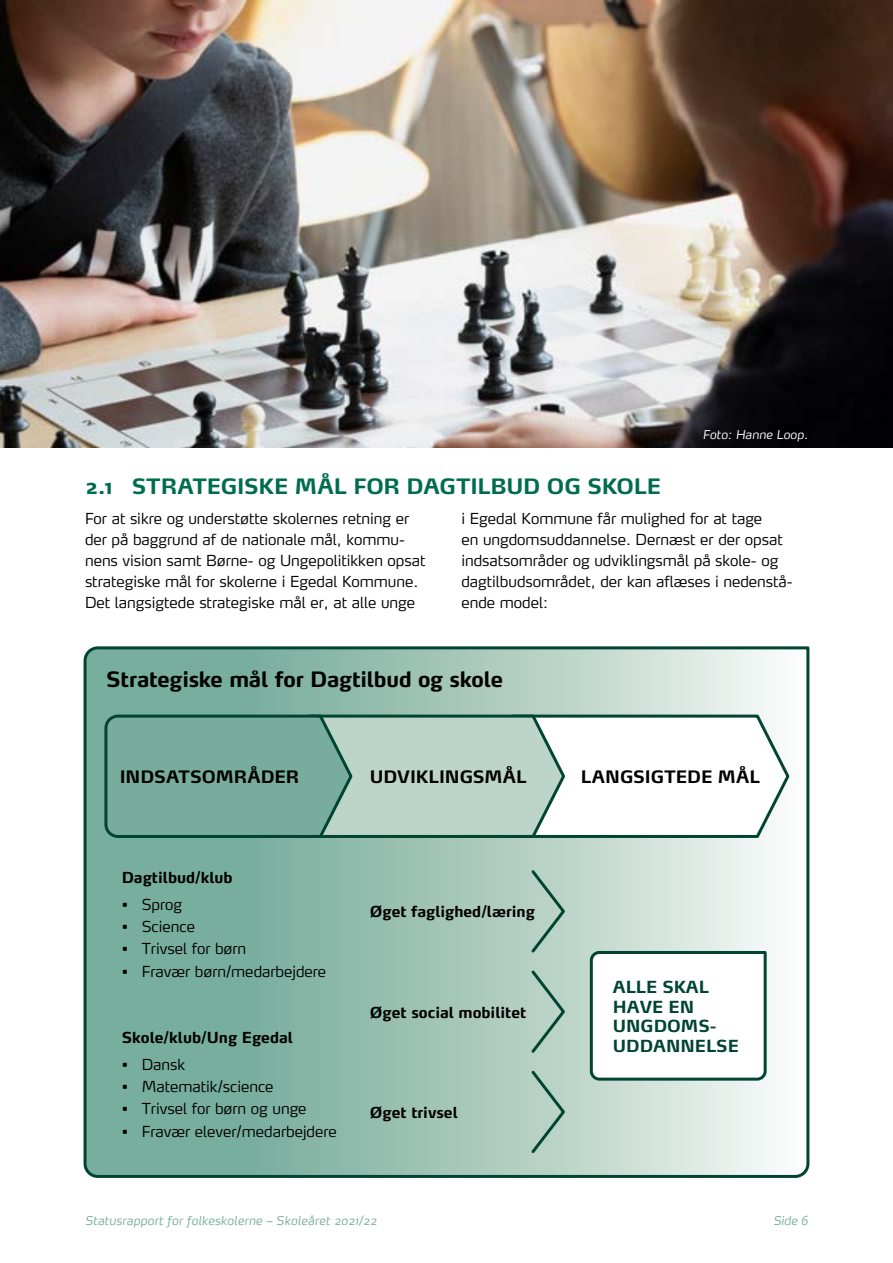
<style>
.page{position:relative;width:893px;height:1263px;background:#fff}
.page>*{position:absolute;margin:0;border:0;box-sizing:border-box;transform-origin:0 0}
.t1{font:700 21px "Max";letter-spacing:-.01em;color:#006c4f}
.t2{font:700 21px "Max";letter-spacing:-.01em;color:#000}
.t3{font:700 16.95px "Max";letter-spacing:-.005em;color:#000}
.t4{font:700 16.5px/19.5px "Max";color:#004431}
.t5{font:300 15px/21px "Max";color:#000}
.t6{font:700 15px "Max";color:#000}
.t7{font:italic 300 12px "Max";letter-spacing:.02em;color:#78ad9d}
.t8{font:italic 300 12px "Max";letter-spacing:.01em;color:#fff}
</style>
<div class="page">
<svg style="left:83px;top:646px;width:727px;height:532px;background:#9fc3b7"></svg>
<svg style="left:103px;top:713px;width:689px;height:126px"></svg>
<svg style="left:529px;top:867px;width:38px;height:88px;background:#a8c5b8"></svg>
<svg style="left:529px;top:968px;width:38px;height:87px;background:#a8c5b8"></svg>
<svg style="left:529px;top:1068px;width:38px;height:88px;background:#a8c5b8"></svg>
<svg style="left:588px;top:949px;width:180px;height:133px"></svg>
<img style="left:0;top:0;width:893px;height:448px">
<p class="t8" style="left:703px;top:427px;width:107px">Foto: Hanne Loop.</p>
<h1 class="t1" style="left:85px;top:473px;width:577px">2.1 STRATEGISKE MÅL FOR DAGTILBUD OG SKOLE</h1>
<p class="t5" style="left:85px;top:508px;width:342px">For at sikre og understøtte skolernes retning er der på baggrund af de nationale mål, kommu&shy;nens vision samt Børne- og Ungepolitikken opsat strategiske mål for skolerne i Egedal Kommune.<br>Det langsigtede strategiske mål er, at alle unge</p>
<p class="t5" style="left:461px;top:508px;width:333px">i Egedal Kommune får mulighed for at tage<br>en ungdomsuddannelse. Dernæst er der opsat indsatsområder og udviklingsmål på skole- og dagtilbudsområdet, der kan aflæses i nedenstå&shy;ende model:</p>
<h1 class="t2" style="left:106px;top:666px;width:398px">Strategiske mål for Dagtilbud og skole</h1>
<p class="t3" style="left:120px;top:766px;width:181px">INDSATSOMRÅDER</p>
<p class="t3" style="left:370px;top:766px;width:158px">UDVIKLINGSMÅL</p>
<p class="t3" style="left:581px;top:766px;width:181px">LANGSIGTEDE MÅL</p>
<p class="t6" style="left:122px;top:868px;width:112px">Dagtilbud/klub</p>
<p class="t5" style="left:122px;top:894px;width:62px">• Sprog</p>
<p class="t5" style="left:122px;top:916px;width:75px">• Science</p>
<p class="t5" style="left:122px;top:938px;width:126px">• Trivsel for børn</p>
<p class="t5" style="left:122px;top:960px;width:206px">• Fravær børn/medarbejdere</p>
<p class="t6" style="left:122px;top:1028px;width:173px">Skole/klub/Ung Egedal</p>
<p class="t5" style="left:122px;top:1054px;width:65px">• Dansk</p>
<p class="t5" style="left:122px;top:1076px;width:153px">• Matematik/science</p>
<p class="t5" style="left:122px;top:1098px;width:186px">• Trivsel for børn og unge</p>
<p class="t5" style="left:122px;top:1120px;width:217px">• Fravær elever/medarbejdere</p>
<p class="t6" style="left:370px;top:902px;width:166px">Øget faglighed/læring</p>
<p class="t6" style="left:370px;top:1003px;width:158px">Øget social mobilitet</p>
<p class="t6" style="left:370px;top:1103px;width:89px">Øget trivsel</p>
<p class="t4" style="left:613px;top:977px;width:128px">ALLE SKAL<br>HAVE EN<br>UNGDOMS-<br>UDDANNELSE</p>
<p class="t7" style="left:85px;top:1213px;width:293px">Statusrapport for folkeskolerne – Skoleåret 2021/22</p>
<p class="t7" style="left:773px;top:1213px;width:36px">Side 6</p>
</div>
